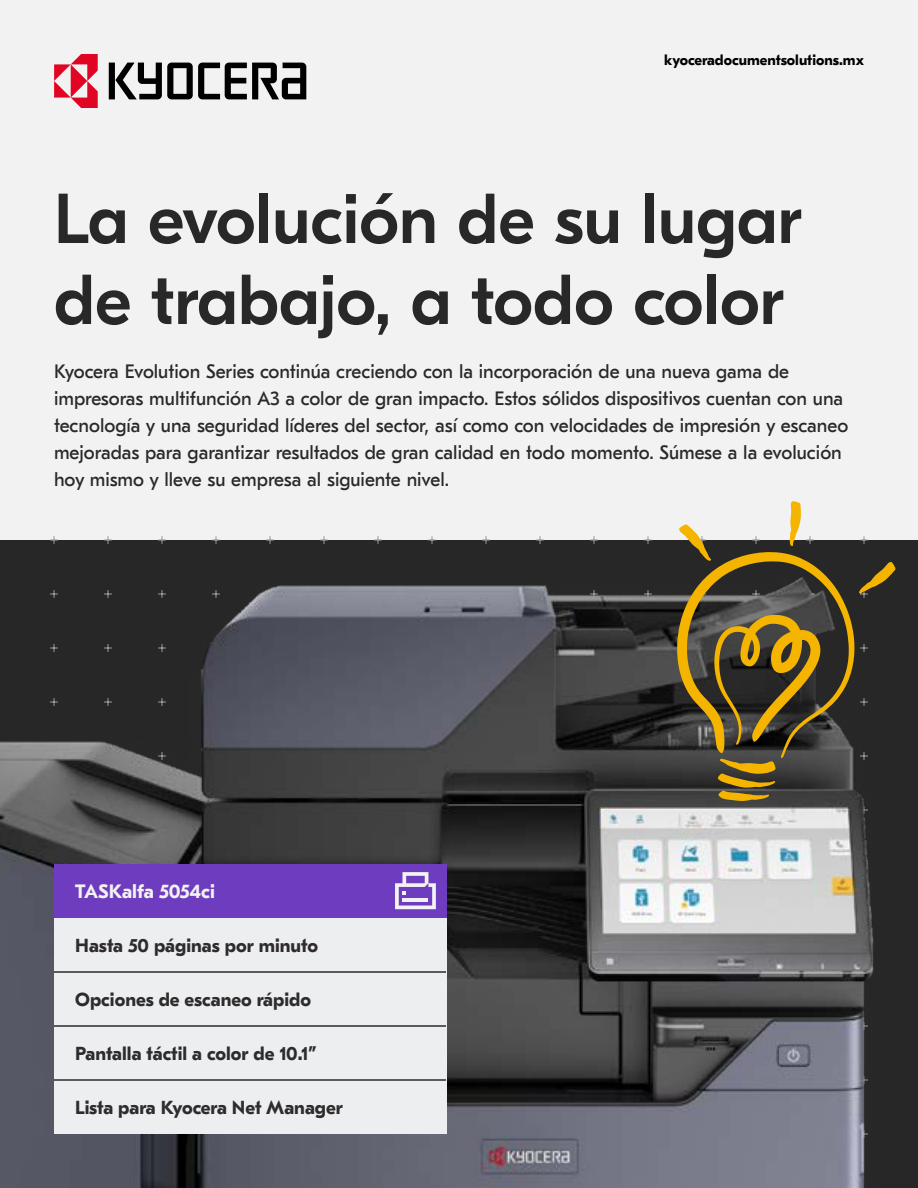
<style>
.page{position:relative;width:918px;height:1188px;background:#f2f2f2}
.page>*{position:absolute;margin:0;border:0;box-sizing:border-box;transform-origin:0 0}
.t1{font:500 70.5px/81px "GT Eesti Pro Display";color:#282828}
.t2{font:19.35px/27px "GT Eesti Pro Text";color:#282828}
.t3{font:700 19.35px "GT Eesti Pro Text";color:#f2f2f2}
.t4{font:700 18.75px "GT Eesti Pro Text";color:#2d2b2b}
.t5{font:700 14.7px "GT Eesti Pro Text";color:#000}
</style>
<div class="page">
<svg style="left:109px;top:63px;width:197px;height:36px"></svg>
<svg style="left:54px;top:54px;width:44px;height:54px"></svg>
<img style="left:0;top:539px;width:918px;height:649px">
<div style="left:54px;top:864px;width:392px;height:54px;background:#6e3cbe"></div>
<svg style="left:395px;top:872px;width:41px;height:37px"></svg>
<div style="left:54px;top:972px;width:392px;height:54px;background:#edeef0"></div>
<div style="left:54px;top:1026px;width:392px;height:54px;background:#edeef0"></div>
<div style="left:54px;top:1080px;width:392px;height:54px;background:#edeef0"></div>
<div style="left:54px;top:918px;width:392px;height:54px;background:#edeef0"></div>
<hr style="left:54px;top:971px;width:392px;height:2px;background:#2d2b2b">
<hr style="left:54px;top:1025px;width:392px;height:2px;background:#2d2b2b">
<hr style="left:54px;top:1079px;width:392px;height:2px;background:#2d2b2b">
<svg style="left:677px;top:501px;width:219px;height:300px;background:#675d43"></svg>
<p class="t5" style="left:664px;top:52px;width:201px">kyoceradocumentsolutions.mx</p>
<h1 class="t1" style="left:54px;top:180px;width:749px">La evolución de su lugar de trabajo, a todo color</h1>
<p class="t2" style="left:54px;top:358px;width:796px">Kyocera Evolution Series continúa creciendo con la incorporación de una nueva gama de impresoras multifunción A3 a color de gran impacto. Estos sólidos dispositivos cuentan con una tecnología y una seguridad líderes del sector, así como con velocidades de impresión y escaneo mejoradas para garantizar resultados de gran calidad en todo momento. Súmese a la evolución hoy mismo y lleve su empresa al siguiente nivel.</p>
<p class="t3" style="left:75px;top:881px;width:141px">TASKalfa 5054ci</p>
<p class="t4" style="left:75px;top:935px;width:244px">Hasta 50 páginas por minuto</p>
<p class="t4" style="left:75px;top:989px;width:237px">Opciones de escaneo rápido</p>
<p class="t4" style="left:75px;top:1043px;width:243px">Pantalla táctil a color de 10.1”</p>
<p class="t4" style="left:75px;top:1097px;width:269px">Lista para Kyocera Net Manager</p>
</div>
